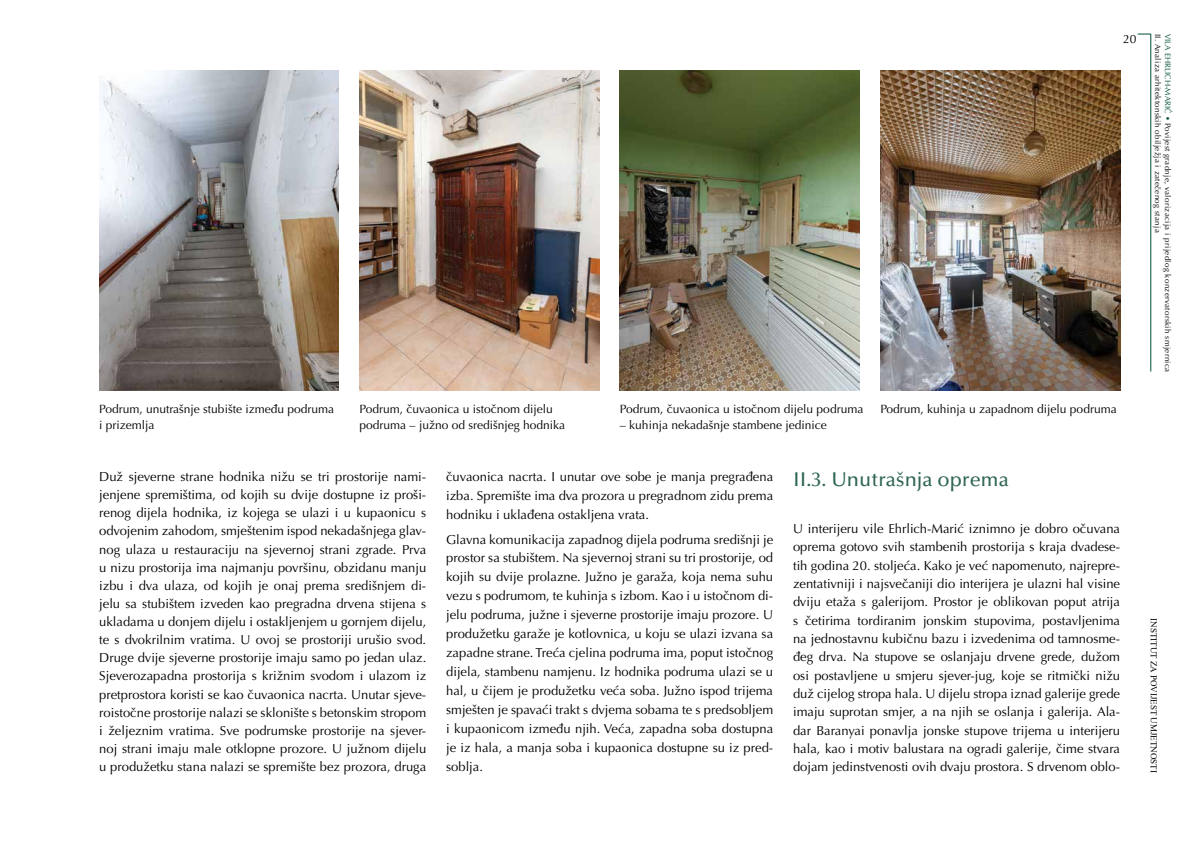
<style>
.page{position:relative;width:1191px;height:842px;background:#fff}
.page>*{position:absolute;margin:0;border:0;box-sizing:border-box;transform-origin:0 0}
.t1{font:500 20px "Optima LT Pro";color:#306655}
.t2{font:13px/18.1px "Optima LT Pro";color:#000;text-align:justify}
.t3{font:12px/16px "Optima LT Pro";color:#000}
.t4{font:9px "Times New Roman";color:#000}
.t5{font:8px/9.8px "Optima LT Pro";letter-spacing:.04em;color:#000}
.s1{color:#004e3b}
</style>
<div class="page">
<hr style="left:1150px;top:34px;width:1px;height:337px;background:#004e3b">
<svg style="left:1137px;top:34px;width:13px;height:1px"></svg>
<img style="left:99px;top:71px;width:240px;height:319px">
<img style="left:880px;top:71px;width:240px;height:319px">
<img style="left:359px;top:71px;width:240px;height:319px">
<img style="left:620px;top:71px;width:239px;height:319px">
<p class="t3" style="left:99px;top:401px;width:236px">Podrum, unutrašnje stubište između podruma i prizemlja</p>
<p class="t3" style="left:359px;top:401px;width:207px">Podrum, čuvaonica u istočnom dijelu podruma – južno od središnjeg hodnika</p>
<p class="t3" style="left:620px;top:401px;width:245px">Podrum, čuvaonica u istočnom dijelu podruma</p>
<p class="t3" style="left:620px;top:417px;width:208px">– kuhinja nekadašnje stambene jedinice</p>
<p class="t3" style="left:1123px;top:31px;width:15px">20</p>
<p class="t5" style="left:1172px;top:34px;width:340px;rotate:90deg"><span class="s1">VILA EHRLICH-MARIĆ •</span> Povijest gradnje, valorizacija i prijedlog konzervatorskih smjernica<br>II. Analiza arhitektonskih obilježja i zatečenog stanja</p>
<p class="t3" style="left:880px;top:401px;width:238px">Podrum, kuhinja u zapadnom dijelu podruma</p>
<p class="t2" style="left:99px;top:468px;width:328px">Duž sjeverne strane hodnika nižu se tri prostorije nami&shy;jenjene spremištima, od kojih su dvije dostupne iz proši&shy;renog dijela hodnika, iz kojega se ulazi i u kupaonicu s odvojenim zahodom, smještenim ispod nekadašnjega glav&shy;nog ulaza u restauraciju na sjevernoj strani zgrade. Prva u nizu prostorija ima najmanju površinu, obzidanu manju izbu i dva ulaza, od kojih je onaj prema središnjem di&shy;jelu sa stubištem izveden kao pregradna drvena stijena s ukladama u donjem dijelu i ostakljenjem u gornjem dijelu, te s dvokrilnim vratima. U ovoj se prostoriji urušio svod.<br>Druge dvije sjeverne prostorije imaju samo po jedan ulaz.<br>Sjeverozapadna prostorija s križnim svodom i ulazom iz pretprostora koristi se kao čuvaonica nacrta. Unutar sjeve&shy;roistočne prostorije nalazi se sklonište s betonskim stropom i željeznim vratima. Sve podrumske prostorije na sjever&shy;noj strani imaju male otklopne prozore. U južnom dijelu u produžetku stana nalazi se spremište bez prozora, druga</p>
<p class="t2" style="left:446px;top:467px;width:328px;line-height:19px">čuvaonica nacrta. I unutar ove sobe je manja pregrađena izba. Spremište ima dva prozora u pregradnom zidu prema hodniku i uklađena ostakljena vrata.</p>
<p class="t2" style="left:446px;top:530px;width:328px;line-height:19px">Glavna komunikacija zapadnog dijela podruma središnji je prostor sa stubištem. Na sjevernoj strani su tri prostorije, od kojih su dvije prolazne. Južno je garaža, koja nema suhu vezu s podrumom, te kuhinja s izbom. Kao i u istočnom di&shy;jelu podruma, južne i sjeverne prostorije imaju prozore. U produžetku garaže je kotlovnica, u koju se ulazi izvana sa zapadne strane. Treća cjelina podruma ima, poput istočnog dijela, stambenu namjenu. Iz hodnika podruma ulazi se u hal, u čijem je produžetku veća soba. Južno ispod trijema smješten je spavaći trakt s dvjema sobama te s predsobljem i kupaonicom između njih. Veća, zapadna soba dostupna je iz hala, a manja soba i kupaonica dostupne su iz pred&shy;soblja.</p>
<h1 class="t1" style="left:793px;top:467px;width:217px">II.3. Unutrašnja oprema</h1>
<p class="t2" style="left:793px;top:519px;width:328px">U interijeru vile Ehrlich-Marić iznimno je dobro očuvana oprema gotovo svih stambenih prostorija s kraja dvadese&shy;tih godina 20. stoljeća. Kako je već napomenuto, najrepre&shy;zentativniji i najsvečaniji dio interijera je ulazni hal visine dviju etaža s galerijom. Prostor je oblikovan poput atrija s četirima tordiranim jonskim stupovima, postavljenima na jednostavnu kubičnu bazu i izvedenima od tamnosme&shy;đeg drva. Na stupove se oslanjaju drvene grede, dužom osi postavljene u smjeru sjever-jug, koje se ritmički nižu duž cijelog stropa hala. U dijelu stropa iznad galerije grede imaju suprotan smjer, a na njih se oslanja i galerija. Ala&shy;dar Baranyai ponavlja jonske stupove trijema u interijeru hala, kao i motiv balustara na ogradi galerije, čime stvara dojam jedinstvenosti ovih dvaju prostora. S drvenom oblo-</p>
<p class="t4" style="left:1160px;top:618px;width:156px;rotate:90deg">INSTITUT ZA POVIJEST UMJETNOSTI</p>
</div>
